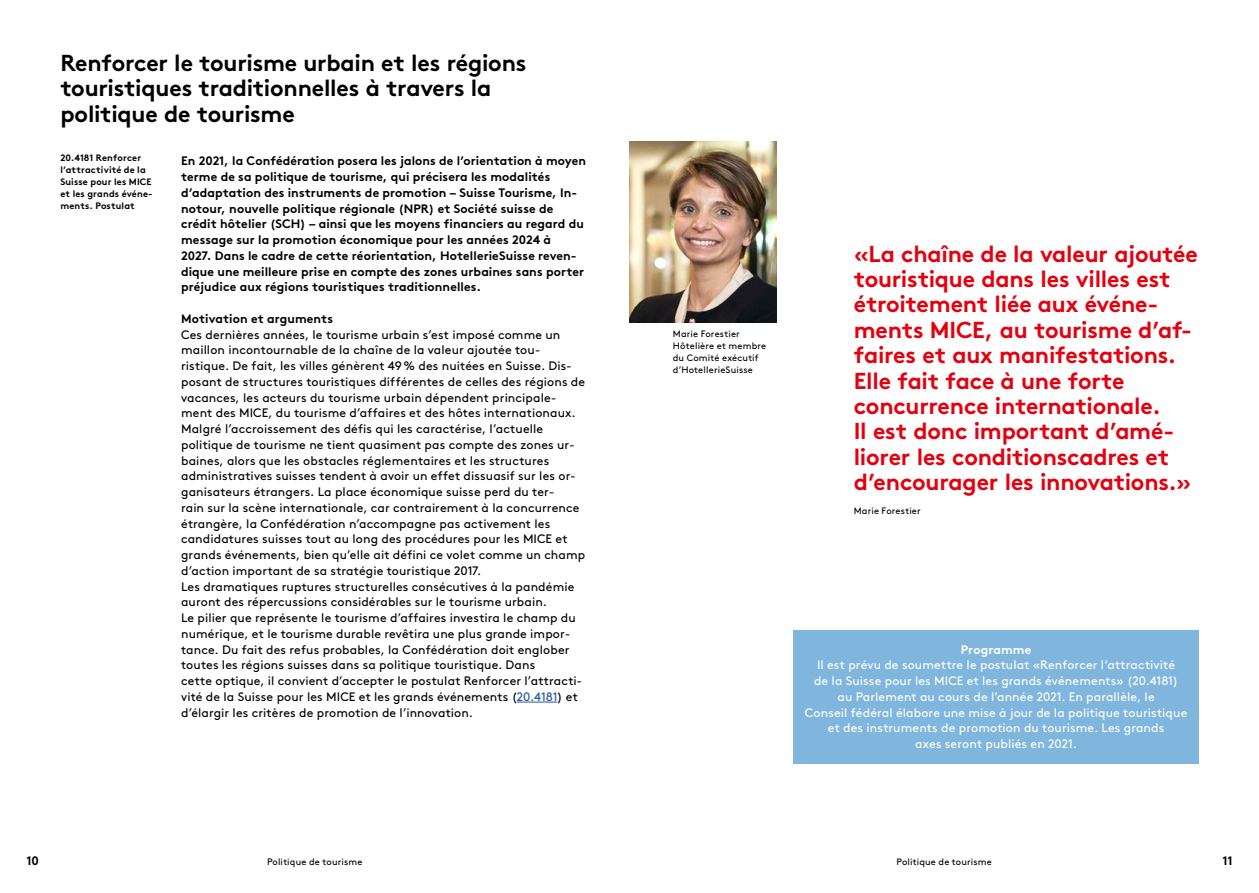
<style>
.page{position:relative;width:1259px;height:893px;background:#fff}
.page>*{position:absolute;margin:0;border:0;box-sizing:border-box;transform-origin:0 0}
.t1{font:700 23.1px/25.3px "Brown Std";letter-spacing:-.01em;color:#e3000f}
.t2{font:700 23.1px/25.3px "Brown Std";letter-spacing:-.01em;color:#000}
.t3{font:12.3px/15.8px "Brown Std";letter-spacing:.01em;color:#000}
.t4{font:700 12.3px/15.8px "Brown Std";letter-spacing:.005em;color:#000}
.t5{font:12.3px/15.8px "Brown Std";letter-spacing:.01em;color:#fff;text-align:center}
.t6{font:700 12.3px "Brown Std";letter-spacing:.005em;color:#fff}
.t7{font:9.3px/11.9px "Brown Std";letter-spacing:.02em;color:#000}
.t8{font:700 9.3px/11.9px "Brown Std";letter-spacing:.015em;color:#000}
.s1{color:#245a9c}
</style>
<div class="page">
<img style="left:629px;top:142px;width:147px;height:181px">
<hr style="left:517px;top:702px;width:40px;height:1px;background:#245a9c">
<div style="left:793px;top:630px;width:405px;height:133px;background:#80b6de"></div>
<h1 class="t2" style="left:60px;top:50px;width:467px">Renforcer le tourisme urbain et les régions touristiques traditionnelles à travers la politique de tourisme</h1>
<p class="t4" style="left:181px;top:153px;width:406px">En 2021, la Confédération posera les jalons de l’orientation à moyen terme de sa politique de tourisme, qui précisera les modalités d’adaptation des instruments de promotion – Suisse Tourisme, In&shy;notour, nouvelle politique régionale (NPR) et Société suisse de crédit hôtelier (SCH) – ainsi que les moyens financiers au regard du message sur la promotion économique pour les années 2024 à<br>2027. Dans le cadre de cette réorientation, HotellerieSuisse reven&shy;dique une meilleure prise en compte des zones urbaines sans porter préjudice aux régions touristiques traditionnelles.</p>
<p class="t4" style="left:181px;top:311px;width:153px">Motivation et arguments</p>
<p class="t3" style="left:181px;top:327px;width:406px">Ces dernières années, le tourisme urbain s’est imposé comme un maillon incontournable de la chaîne de la valeur ajoutée tou&shy;ristique. De fait, les villes génèrent 49% des nuitées en Suisse. Dis&shy;posant de structures touristiques différentes de celles des régions de vacances, les acteurs du tourisme urbain dépendent principale&shy;ment des MICE, du tourisme d’affaires et des hôtes internationaux.<br>Malgré l’accroissement des défis qui les caractérise, l’actuelle politique de tourisme ne tient quasiment pas compte des zones ur&shy;baines, alors que les obstacles réglementaires et les structures administratives suisses tendent à avoir un effet dissuasif sur les or&shy;ganisateurs étrangers. La place économique suisse perd du ter-<br>rain sur la scène internationale, car contrairement à la concurrence étrangère, la Confédération n’accompagne pas activement les candidatures suisses tout au long des procédures pour les MICE et grands événements, bien qu’elle ait défini ce volet comme un champ d’action important de sa stratégie touristique 2017.<br>Les dramatiques ruptures structurelles consécutives à la pandémie auront des répercussions considérables sur le tourisme urbain.<br>Le pilier que représente le tourisme d’affaires investira le champ du numérique, et le tourisme durable revêtira une plus grande impor&shy;tance. Du fait des refus probables, la Confédération doit englober toutes les régions suisses dans sa politique touristique. Dans<br>cette optique, il convient d’accepter le postulat Renforcer l’attracti&shy;vité de la Suisse pour les MICE et les grands événements (<span class="s1">20.4181</span>) et d’élargir les critères de promotion de l’innovation.</p>
<p class="t8" style="left:60px;top:152px;width:94px">20.4181 Renforcer l’attractivité de la<br>Suisse pour les MICE et les grands événe&shy;ments. Postulat</p>
<p class="t7" style="left:673px;top:328px;width:95px">Marie Forestier<br>Hôtelière et membre du Comité exécutif d’HotellerieSuisse</p>
<p class="t1" style="left:854px;top:241px;width:345px">«La chaîne de la valeur ajoutée touristique dans les villes est étroitement liée aux événe&shy;ments MICE, au tourisme d’af&shy;faires et aux manifestations.<br>Elle fait face à une forte concurrence internationale.<br>Il est donc important d’amé&shy;liorer les conditionscadres et d’encourager les innovations.»</p>
<p class="t7" style="left:854px;top:505px;width:68px">Marie Forestier</p>
<p class="t6" style="left:961px;top:642px;width:72px">Programme</p>
<p class="t5" style="left:805px;top:657px;width:384px">Il est prévu de soumettre le postulat «Renforcer l‘attractivité<br>de la Suisse pour les MICE et les grands événements» (20.4181)<br>au Parlement au cours de l’année 2021. En parallèle, le<br>Conseil fédéral élabore une mise à jour de la politique touristique et des instruments de promotion du tourisme. Les grands<br>axes seront publiés en 2021.</p>
<p class="t4" style="left:26px;top:852px;width:14px">10</p>
<p class="t7" style="left:267px;top:856px;width:97px">Politique de tourisme</p>
<p class="t4" style="left:1222px;top:852px;width:12px">11</p>
<p class="t7" style="left:896px;top:856px;width:97px">Politique de tourisme</p>
</div>
